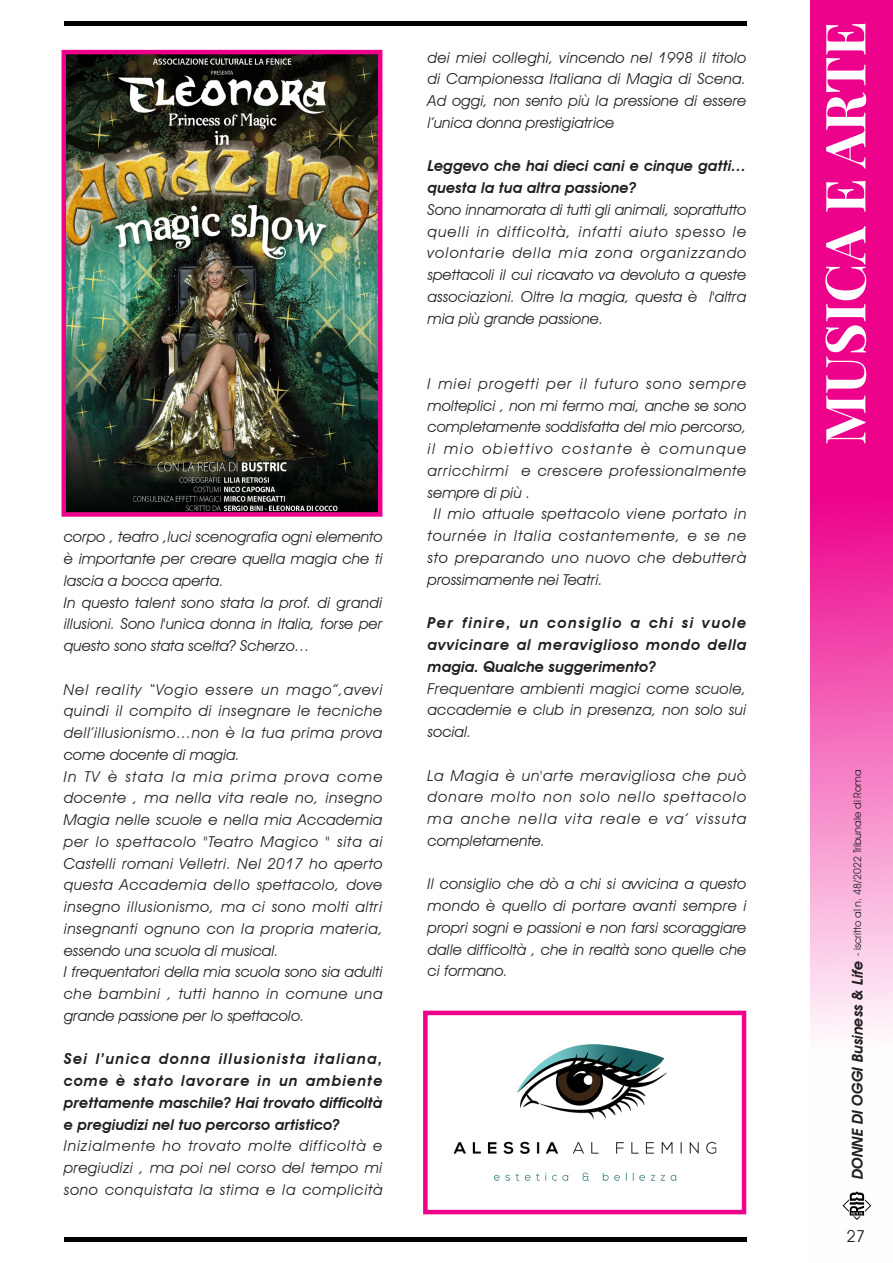
<style>
.page{position:relative;width:893px;height:1263px;background:#fff}
.page>*{position:absolute;margin:0;border:0;box-sizing:border-box;transform-origin:0 0}
.t1{font:55.5px "Playfair Display";color:#fff}
.t2{font:16.5px "Avant Garde IT Cby BT";color:#231f20}
.t3{font:italic 15px/21.8px "Avant Garde IT Cby BT";letter-spacing:.025em;color:#231f20;text-align:justify}
.t4{font:italic 15px/21.8px "Avant Garde IT Cby BT";letter-spacing:.005em;color:#231f20}
.t5{font:italic 600 15px/21.8px "Avant Garde IT Cby BT";letter-spacing:.005em;color:#231f20;text-align:justify}
.t6{font:italic 15px "Avant Garde IT Cby BT";letter-spacing:.05em;color:#231f20}
.t7{font:italic 15px "Avant Garde IT Cby BT";letter-spacing:.045em;color:#231f20}
.t8{font:italic 15px "Avant Garde IT Cby BT";letter-spacing:.07em;color:#231f20}
.t9{font:italic 15px "Avant Garde IT Cby BT";letter-spacing:.065em;color:#231f20}
.t10{font:italic 15px "Avant Garde IT Cby BT";letter-spacing:.11em;color:#231f20}
.t11{font:10.5px "Avant Garde IT Cby BT";color:#231f20}
.s1{font-weight:600;font-style:italic;font-size:15px}
</style>
<div class="page">
<svg style="left:810px;top:0;width:83px;height:1206px"></svg>
<svg style="left:843px;top:1191px;width:28px;height:29px"></svg>
<div style="left:64px;top:1237px;width:682px;height:5px;background:#000001"></div>
<div style="left:64px;top:21px;width:682px;height:5px;background:#000001"></div>
<img style="left:67px;top:55px;width:310px;height:457px">
<div style="left:62px;top:50px;width:320px;height:467px;border:4px solid #ed028c"></div>
<img style="left:453px;top:1044px;width:264px;height:137px">
<div style="left:423px;top:1011px;width:323px;height:203px;border:4px solid #ed028c"></div>
<p class="t4" style="left:64px;top:526px;width:320px">corpo , teatro ,luci scenografia ogni elemento è importante per creare quella magia che ti lascia a bocca aperta.<br>In questo talent sono stata la prof. di grandi illusioni. Sono l'unica donna in Italia, forse per questo sono stata scelta? Scherzo…</p>
<p class="t3" style="left:64px;top:678px;width:320px;text-align:left">Nel reality “Vogio essere un mago”,avevi quindi il compito di insegnare le tecniche dell’illusionismo…non è la tua prima prova come docente di magia.<br>In TV è stata la mia prima prova come docente , ma nella vita reale no, insegno Magia nelle scuole e nella mia Accademia per lo spettacolo "Teatro Magico " sita ai Castelli romani Velletri. Nel 2017 ho aperto questa Accademia dello spettacolo, dove insegno illusionismo, ma ci sono molti altri insegnanti ognuno con la propria materia, essendo una scuola di musical.<br>I frequentatori della mia scuola sono sia adulti che bambini , tutti hanno in comune una grande passione per lo spettacolo.</p>
<p class="t5" style="left:64px;top:1048px;width:320px">Sei l’unica donna illusionista italiana, come è stato lavorare in un ambiente prettamente maschile? Hai trovato difficoltà e pregiudizi nel tuo percorso artistico?</p>
<p class="t3" style="left:64px;top:1135px;width:320px">Inizialmente ho trovato molte difficoltà e pregiudizi , ma poi nel corso del tempo mi sono conquistata la stima e la complicità</p>
<p class="t3" style="left:428px;top:46px;width:320px">dei miei colleghi, vincendo nel 1998 il titolo di Campionessa Italiana di Magia di Scena.<br>Ad oggi, non sento più la pressione di essere l’unica donna prestigiatrice</p>
<p class="t5" style="left:428px;top:155px;width:320px">Leggevo che hai dieci cani e cinque gatti… questa la tua altra passione?</p>
<p class="t3" style="left:428px;top:199px;width:320px">Sono innamorata di tutti gli animali, soprattutto quelli in difficoltà, infatti aiuto spesso le volontarie della mia zona organizzando spettacoli il cui ricavato va devoluto a queste associazioni. Oltre la magia, questa è l'altra mia più grande passione.</p>
<p class="t8" style="left:428px;top:374px;width:320px">I miei progetti per il futuro sono sempre</p>
<p class="t4" style="left:428px;top:394px;width:320px">molteplici , non mi fermo mai, anche se sono</p>
<p class="t4" style="left:428px;top:416px;width:320px">completamente soddisfatta del mio percorso,</p>
<p class="t10" style="left:428px;top:440px;width:320px">il mio obiettivo costante è comunque</p>
<p class="t6" style="left:428px;top:461px;width:320px">arricchirmi e crescere professionalmente</p>
<p class="t4" style="left:428px;top:481px;width:104px">sempre di più .</p>
<p class="t7" style="left:434px;top:505px;width:314px">Il mio attuale spettacolo viene portato in</p>
<p class="t9" style="left:428px;top:527px;width:320px">tournée in Italia costantemente, e se ne</p>
<p class="t6" style="left:428px;top:548px;width:320px">sto preparando uno nuovo che debutterà</p>
<p class="t4" style="left:428px;top:568px;width:177px">prossimamente nei Teatri.</p>
<p class="t5" style="left:428px;top:612px;width:320px">Per finire, un consiglio a chi si vuole avvicinare al meraviglioso mondo della magia. Qualche suggerimento?</p>
<p class="t3" style="left:428px;top:677px;width:320px">Frequentare ambienti magici come scuole, accademie e club in presenza, non solo sui social.</p>
<p class="t3" style="left:428px;top:764px;width:320px">La Magia è un'arte meravigliosa che può donare molto non solo nello spettacolo ma anche nella vita reale e va’ vissuta completamente.</p>
<p class="t3" style="left:428px;top:873px;width:320px">Il consiglio che dò a chi si avvicina a questo mondo è quello di portare avanti sempre i propri sogni e passioni e non farsi scoraggiare dalle difficoltà , che in realtà sono quelle che ci formano.</p>
<h1 class="t1" style="left:801px;top:445px;width:425px;rotate:-90deg">MUSICA E ARTE</h1>
<p class="t11" style="left:851px;top:1179px;width:412px;rotate:-90deg"><span class="s1">DONNE DI OGGI Business &amp; Life</span> - iscritto al n. 48/2022 Tribunale di Roma</p>
<p class="t2" style="left:846px;top:1226px;width:20px">27</p>
</div>
